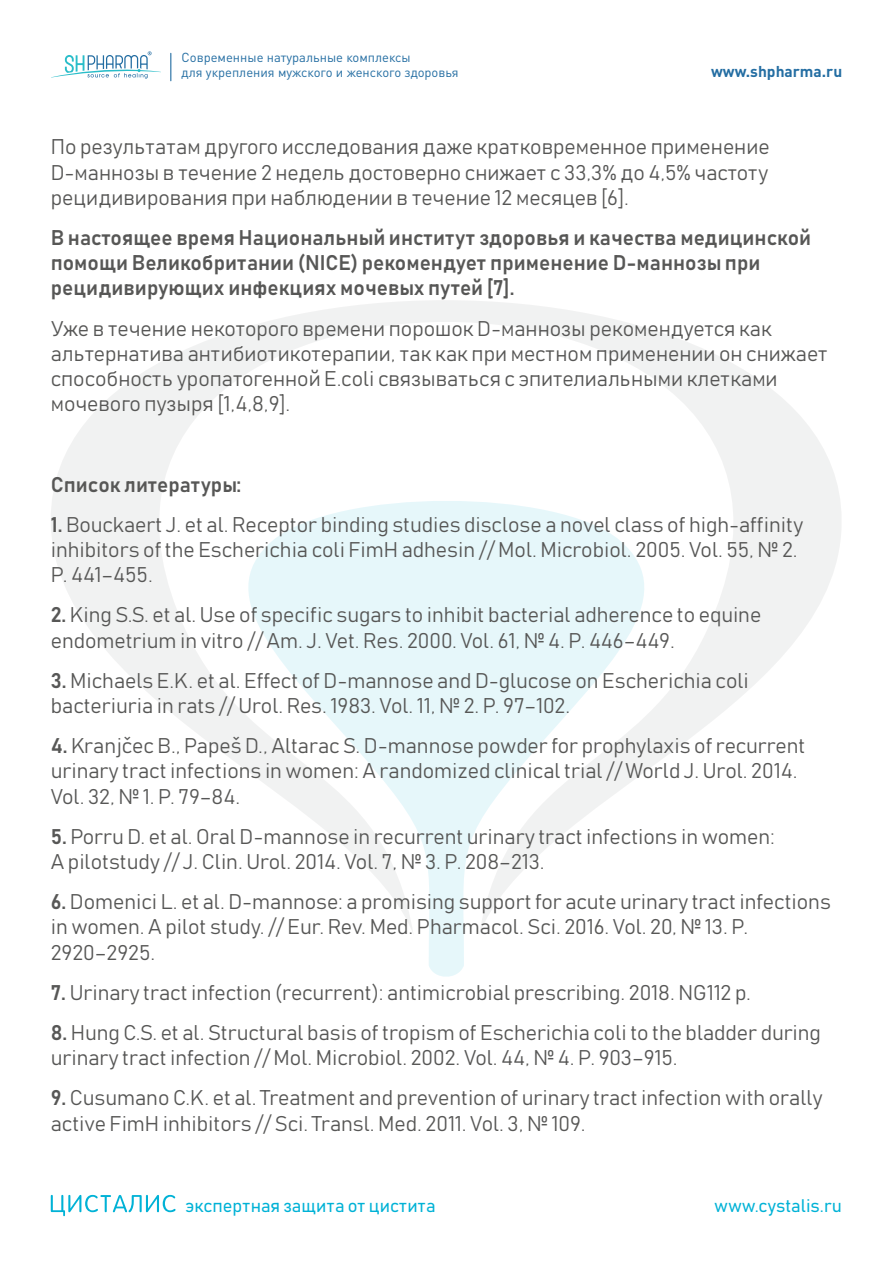
<style>
.page{position:relative;width:893px;height:1263px;background:#fff}
.page>*{position:absolute;margin:0;border:0;box-sizing:border-box;transform-origin:0 0}
.t1{font:21px/25.2px "Bahnschrift 300 100";color:#575756}
.t2{font:21px/25.2px "Bahnschrift 600 100";color:#575756}
.t3{font:18px "Bahnschrift 350 100";color:#00b2d6}
.t4{font:700 15.6px "DIN Pro";color:#236da2}
.t5{font:12.9px/15.6px "DIN Pro";color:#236da2}
.s1{font-family:"Bahnschrift 600 100"}
</style>
<div class="page">
<svg style="left:51px;top:300px;width:790px;height:440px"></svg>
<svg style="left:206px;top:487px;width:481px;height:490px"></svg>
<svg style="left:51px;top:51px;width:110px;height:28px"></svg>
<svg style="left:170px;top:53px;width:1px;height:28px"></svg>
<svg style="left:51px;top:1195px;width:124px;height:21px"></svg>
<p class="t5" style="left:182px;top:48px;width:279px">Современные натуральные комплексы<br>для укрепления мужского и женского здоровья</p>
<p class="t4" style="left:711px;top:59px;width:133px">www.shpharma.ru</p>
<p class="t1" style="left:51px;top:134px;width:720px;text-align:justify">По результатам другого исследования даже кратковременное применение D-маннозы в течение 2 недель достоверно снижает с 33,3% до 4,5% частоту рецидивирования при наблюдении в течение 12 месяцев [6].</p>
<p class="t2" style="left:51px;top:225px;width:762px">В настоящее время Национальный институт здоровья и качества медицинской помощи Великобритании (NICE) рекомендует применение D-маннозы при рецидивирующих инфекциях мочевых путей [7].</p>
<p class="t1" style="left:51px;top:315px;width:779px">Уже в течение некоторого времени порошок D-маннозы рекомендуется как альтернатива антибиотикотерапии, так как при местном применении он снижает способность уропатогенной E.coli связываться с эпителиальными клетками мочевого пузыря [1,4,8,9].</p>
<p class="t2" style="left:51px;top:471px;width:192px">Список литературы:</p>
<p class="t1" style="left:51px;top:511px;width:754px"><span class="s1">1.</span> Bouckaert J. et al. Receptor binding studies disclose a novel class of high-affinity inhibitors of the Escherichia coli FimH adhesin // Mol. Microbiol. 2005. Vol. 55, № 2.<br>P. 441–455.</p>
<p class="t1" style="left:51px;top:602px;width:712px"><span class="s1">2.</span> King S.S. et al. Use of specific sugars to inhibit bacterial adherence to equine endometrium in vitro // Am. J. Vet. Res. 2000. Vol. 61, № 4. P. 446–449.</p>
<p class="t1" style="left:51px;top:667px;width:700px"><span class="s1">3.</span> Michaels E.K. et al. Effect of D-mannose and D-glucose on Escherichia coli bacteriuria in rats // Urol. Res. 1983. Vol. 11, № 2. P. 97–102.</p>
<p class="t1" style="left:51px;top:733px;width:756px"><span class="s1">4.</span> Kranjčec B., Papeš D., Altarac S. D-mannose powder for prophylaxis of recurrent urinary tract infections in women: A randomized clinical trial // World J. Urol. 2014.<br>Vol. 32, № 1. P. 79–84.</p>
<p class="t1" style="left:51px;top:823px;width:726px"><span class="s1">5.</span> Porru D. et al. Oral D-mannose in recurrent urinary tract infections in women:<br>A pilotstudy // J. Clin. Urol. 2014. Vol. 7, № 3. P. 208–213.</p>
<p class="t1" style="left:51px;top:889px;width:782px"><span class="s1">6.</span> Domenici L. et al. D-mannose: a promising support for acute urinary tract infections in women. A pilot study. // Eur. Rev. Med. Pharmacol. Sci. 2016. Vol. 20, № 13. P.<br>2920–2925.</p>
<p class="t1" style="left:51px;top:979px;width:702px"><span class="s1">7.</span> Urinary tract infection (recurrent): antimicrobial prescribing. 2018. NG112 p.</p>
<p class="t1" style="left:51px;top:1020px;width:772px"><span class="s1">8.</span> Hung C.S. et al. Structural basis of tropism of Escherichia coli to the bladder during urinary tract infection // Mol. Microbiol. 2002. Vol. 44, № 4. P. 903–915.</p>
<p class="t1" style="left:51px;top:1085px;width:773px"><span class="s1">9.</span> Cusumano C.K. et al. Treatment and prevention of urinary tract infection with orally active FimH inhibitors // Sci. Transl. Med. 2011. Vol. 3, № 109.</p>
<p class="t3" style="left:186px;top:1194px;width:252px">экспертная защита от цистита</p>
<p class="t3" style="left:714px;top:1194px;width:129px">www.cystalis.ru</p>
</div>
